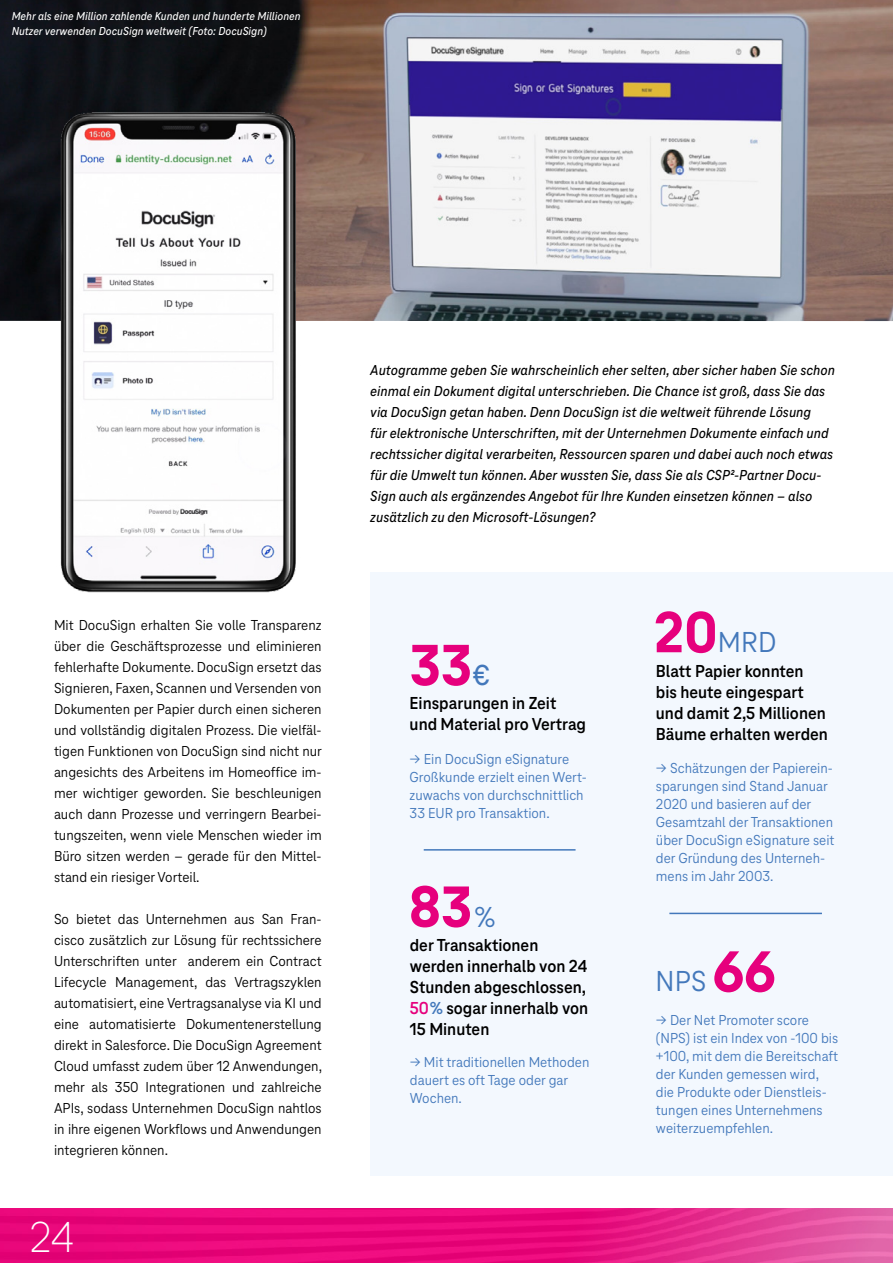
<style>
.page{position:relative;width:893px;height:1263px;background:#fff}
.page>*{position:absolute;margin:0;border:0;box-sizing:border-box;transform-origin:0 0}
.t1{font:800 60px "Tele Neo";color:#e6007d}
.t2{font:100 45px "Tele Neo";color:#fff}
.t3{font:30px "Tele Neo";letter-spacing:.01em;color:#4378bb}
.t4{font:700 18px/21px "Tele Neo";color:#000}
.t5{font:15px/21px "Tele Neo";color:#000;text-align:justify}
.t6{font:italic 500 15px/21px "Tele Neo";color:#000}
.t7{font:15px/18px "Tele Neo";color:#4378bb}
.t8{font:italic 500 12px/15px "Tele Neo";color:#fff}
.s1{font-weight:500;font-size:30px;color:#4378bb}
.s2{font-weight:400;font-size:30px;color:#4378bb}
.s3{color:#e6007d}
.s4{color:#4378bb}
.s5{font-weight:800;font-size:60px;color:#e6007d}
</style>
<div class="page">
<div style="left:371px;top:572px;width:522px;height:604px;background:#f3f8fe"></div>
<img style="left:0;top:0;width:893px;height:321px">
<img style="left:0;top:1209px;width:893px;height:54px">
<img style="left:21px;top:108px;width:300px;height:485px">
<hr style="left:424px;top:849px;width:152px;height:2px;background:#4378bb">
<hr style="left:669px;top:913px;width:153px;height:1px;background:#4378bb">
<p class="t8" style="left:12px;top:8px;width:290px">Mehr als eine Million zahlende Kunden und hunderte Millionen<br>Nutzer verwenden DocuSign weltweit (Foto: DocuSign)</p>
<p class="t5" style="left:54px;top:615px;width:269px">Mit DocuSign erhalten Sie volle Transparenz über die Geschäftsprozesse und eliminieren fehlerhafte Dokumente. DocuSign ersetzt das Signieren, Faxen, Scannen und Versenden von Dokumenten per Papier durch einen sicheren und vollständig digitalen Prozess. Die vielfäl&shy;tigen Funktionen von DocuSign sind nicht nur angesichts des Arbeitens im Homeoffice im&shy;mer wichtiger geworden. Sie beschleunigen auch dann Prozesse und verringern Bearbei&shy;tungszeiten, wenn viele Menschen wieder im Büro sitzen werden – gerade für den Mittel&shy;stand ein riesiger Vorteil.</p>
<p class="t5" style="left:54px;top:909px;width:269px">So bietet das Unternehmen aus San Fran&shy;cisco zusätzlich zur Lösung für rechtssichere Unterschriften unter anderem ein Contract Lifecycle Management, das Vertragszyklen automatisiert, eine Vertragsanalyse via KI und eine automatisierte Dokumentenerstellung direkt in Salesforce. Die DocuSign Agreement Cloud umfasst zudem über 12 Anwendungen, mehr als 350 Integrationen und zahlreiche APIs, sodass Unternehmen DocuSign nahtlos in ihre eigenen Workflows und Anwendungen integrieren können.</p>
<h2 class="t2" style="left:30px;top:1212px;width:46px">24</h2>
<p class="t6" style="left:370px;top:360px;width:466px">Autogramme geben Sie wahrscheinlich eher selten, aber sicher haben Sie schon einmal ein Dokument digital unterschrieben. Die Chance ist groß, dass Sie das via DocuSign getan haben. Denn DocuSign ist die weltweit führende Lösung<br>für elektronische Unterschriften, mit der Unternehmen Dokumente einfach und rechtssicher digital verarbeiten, Ressourcen sparen und dabei auch noch etwas für die Umwelt tun können. Aber wussten Sie, dass Sie als CSP2-Partner Docu-Sign auch als ergänzendes Angebot für Ihre Kunden einsetzen können – also zusätzlich zu den Microsoft-Lösungen?</p>
<h1 class="t1" style="left:410px;top:632px;width:82px">33<span class="s1">€</span></h1>
<p class="t4" style="left:410px;top:693px;width:178px">Einsparungen in Zeit und Material pro Vertrag</p>
<p class="t7" style="left:410px;top:750px;width:179px">-&gt; Ein DocuSign eSignature<br>Großkunde erzielt einen Wert&shy;zuwachs von durchschnittlich<br>33 EUR pro Transaktion.</p>
<h1 class="t1" style="left:409px;top:873px;width:88px">83<span class="s2">%</span></h1>
<p class="t4" style="left:410px;top:934px;width:180px">der Transaktionen werden innerhalb von 24<br>Stunden abgeschlossen,<br><span class="s3">50</span><span class="s4">%</span> sogar innerhalb von<br>15 Minuten</p>
<p class="t7" style="left:410px;top:1053px;width:181px">-&gt; Mit traditionellen Methoden dauert es oft Tage oder gar<br>Wochen.</p>
<h3 class="t3" style="left:654px;top:626px;width:124px"><span class="s5">20</span>MRD</h3>
<p class="t4" style="left:656px;top:661px;width:174px">Blatt Papier konnten bis heute eingespart und damit 2,5 Millionen<br>Bäume erhalten werden</p>
<p class="t7" style="left:656px;top:759px;width:180px">-&gt; Schätzungen der Papierein&shy;sparungen sind Stand Januar<br>2020 und basieren auf der<br>Gesamtzahl der Transaktionen über DocuSign eSignature seit der Gründung des Unterneh&shy;mens im Jahr 2003.</p>
<h3 class="t3" style="left:655px;top:965px;width:122px">NPS <span class="s5">66</span></h3>
<p class="t7" style="left:656px;top:1011px;width:184px">-&gt; Der Net Promoter score (NPS) ist ein Index von -100 bis +100, mit dem die Bereitschaft der Kunden gemessen wird, die Produkte oder Dienstleis&shy;tungen eines Unternehmens weiterzuempfehlen.</p>
</div>
